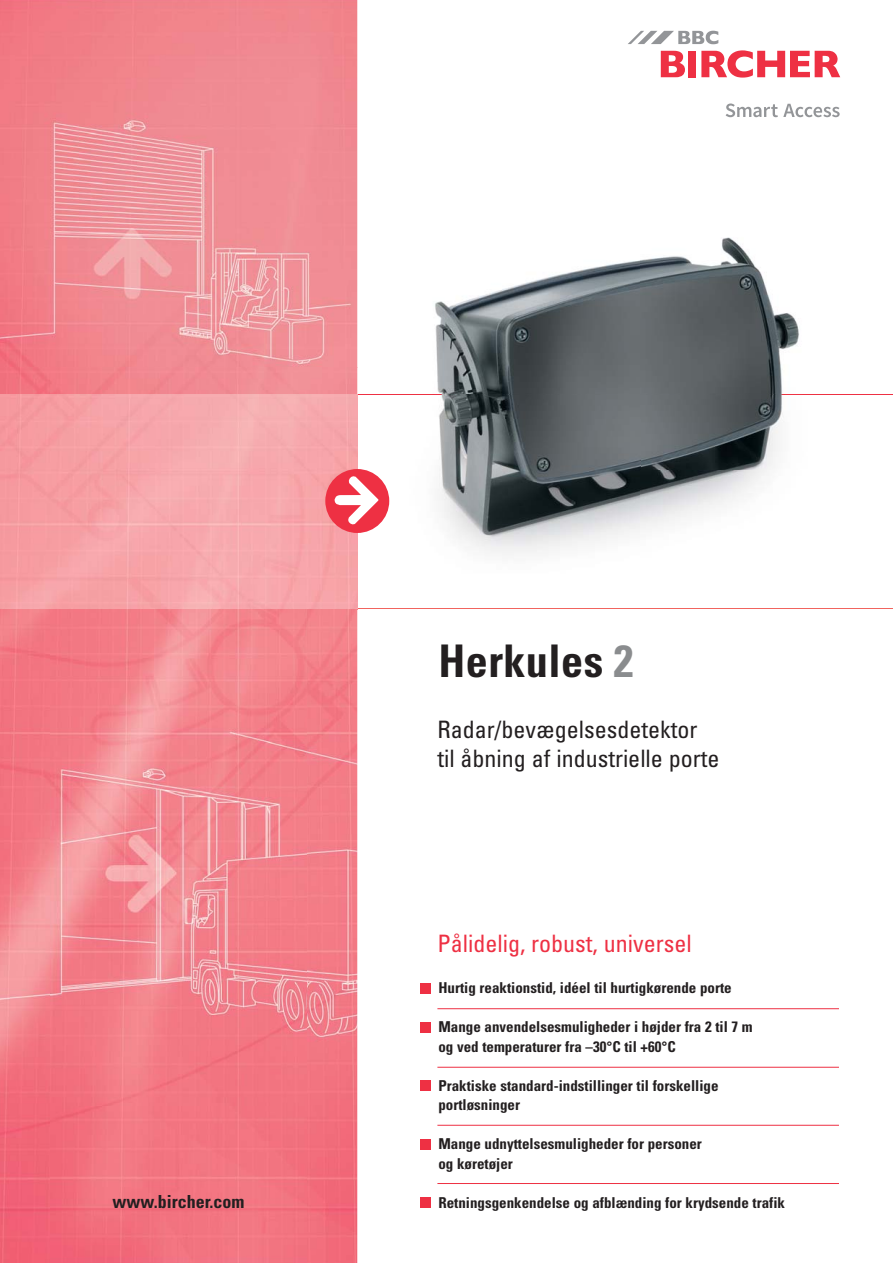
<style>
.page{position:relative;width:893px;height:1263px;background:#fff}
.page>*{position:absolute;margin:0;border:0;box-sizing:border-box;transform-origin:0 0}
.t1{font:700 condensed 45px "Univers";letter-spacing:.01em;color:#231f20}
.t2{font:condensed 24px/28.8px "Univers";color:#231f20}
.t3{font:condensed 24px "Univers";color:#ee3043}
.t4{font:700 condensed 18px "Univers";color:#231f20}
.t5{font:700 condensed 15px/19.5px "Univers";color:#231f20}
.s1{color:#8a8c8e}
</style>
<div class="page">
<div style="left:420px;top:983px;width:11px;height:10px;background:#ee3043"></div>
<div style="left:420px;top:1022px;width:11px;height:10px;background:#ee3043"></div>
<div style="left:420px;top:1080px;width:11px;height:11px;background:#ee3043"></div>
<div style="left:420px;top:1139px;width:11px;height:10px;background:#ee3043"></div>
<div style="left:420px;top:1197px;width:11px;height:11px;background:#ee3043"></div>
<hr style="left:357px;top:394px;width:536px;height:1px;background:#ee3043">
<hr style="left:357px;top:609px;width:536px;height:1px;background:#f1645e">
<hr style="left:437px;top:1067px;width:402px;height:1px;background:#ee3043">
<hr style="left:437px;top:1008px;width:402px;height:1px;background:#ee3043">
<img style="left:0;top:0;width:357px;height:394px">
<img style="left:0;top:609px;width:50px;height:654px">
<img style="left:307px;top:609px;width:50px;height:654px">
<img style="left:50px;top:609px;width:257px;height:654px">
<img style="left:0;top:394px;width:357px;height:215px">
<div style="left:325px;top:469px;width:64px;height:64px;background:#ee3043;border-radius:50%"></div>
<svg style="left:335px;top:476px;width:43px;height:48px"></svg>
<img style="left:435px;top:237px;width:364px;height:318px">
<img style="left:435px;top:394px;width:364px;height:1px">
<hr style="left:437px;top:1125px;width:402px;height:1px;background:#ee3043">
<hr style="left:437px;top:1183px;width:402px;height:1px;background:#ee3043">
<svg style="left:661px;top:51px;width:24px;height:26px"></svg>
<div style="left:688px;top:51px;width:8px;height:26px;background:#ee3043"></div>
<svg style="left:701px;top:50px;width:139px;height:28px"></svg>
<svg style="left:628px;top:31px;width:90px;height:13px"></svg>
<svg style="left:726px;top:103px;width:114px;height:14px"></svg>
<h1 class="t1" style="left:438px;top:644px;width:197px">Herkules <span class="s1">2</span></h1>
<h2 class="t2" style="left:437px;top:717px;width:284px">Radar/bevægelsesdetektor til åbning af industrielle porte</h2>
<h2 class="t3" style="left:437px;top:935px;width:256px">Pålidelig, robust, universel</h2>
<p class="t5" style="left:438px;top:980px;width:295px">Hurtig reaktionstid, idéel til hurtigkørende porte</p>
<p class="t5" style="left:438px;top:1019px;width:316px">Mange anvendelsesmuligheder i højder fra 2 til 7 m og ved temperaturer fra –30°C til +60°C</p>
<p class="t5" style="left:438px;top:1077px;width:282px">Praktiske standard-indstillinger til forskellige portløsninger</p>
<p class="t5" style="left:438px;top:1136px;width:265px">Mange udnyttelsesmuligheder for personer og køretøjer</p>
<p class="t4" style="left:113px;top:1195px;width:134px">www.bircher.com</p>
<p class="t5" style="left:438px;top:1194px;width:348px">Retningsgenkendelse og afblænding for krydsende trafik</p>
</div>
